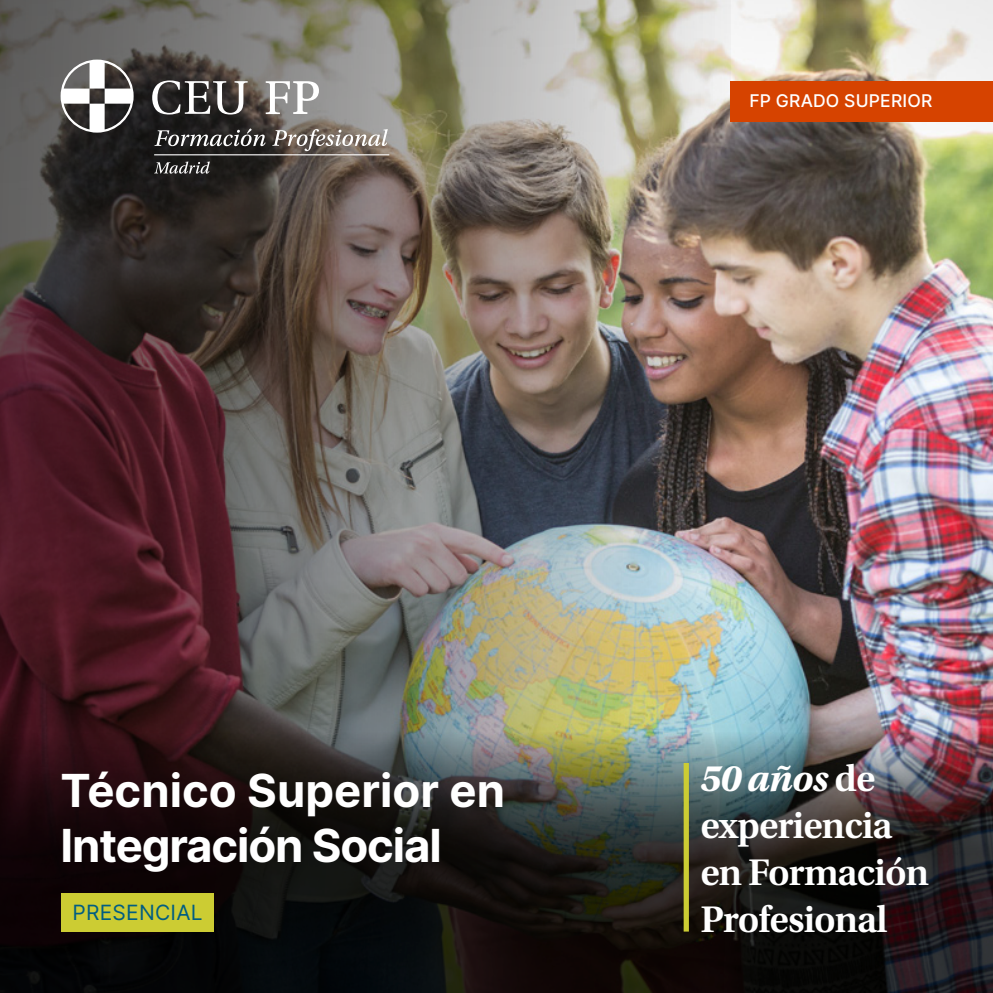
<style>
.page{position:relative;width:993px;height:993px;background:#fff}
.page>*{position:absolute;margin:0;border:0;box-sizing:border-box;transform-origin:0 0}
.t1{font:45.5px/54.6px "Inter";letter-spacing:-.025em;color:#fff}
.t2{font:600 39.02px/46.7px "Utopia Std";letter-spacing:-.025em;color:#fff}
.t3{font:21px "Inter";letter-spacing:.01em;color:#005d82}
.t4{font:17.5px "Inter";letter-spacing:.01em;color:#fff}
.s1{font-weight:700;font-style:italic}
</style>
<div class="page">
<img style="left:730px;top:0;width:262px;height:301px">
<img style="left:730px;top:301px;width:262px;height:691px">
<img style="left:0;top:0;width:730px;height:992px">
<svg style="left:265px;top:81px;width:54px;height:33px"></svg>
<svg style="left:152px;top:80px;width:95px;height:34px"></svg>
<svg style="left:61px;top:60px;width:73px;height:73px"></svg>
<svg style="left:154px;top:128px;width:111px;height:18px;background:#585756"></svg>
<svg style="left:272px;top:129px;width:115px;height:22px;background:#90877f"></svg>
<svg style="left:154px;top:161px;width:56px;height:12px"></svg>
<hr style="left:154px;top:154px;width:235px;height:1px;background:#fff">
<div style="left:683px;top:762px;width:5px;height:169px;background:#cc3"></div>
<div style="left:730px;top:81px;width:262px;height:41px;background:#d64300"></div>
<div style="left:61px;top:893px;width:152px;height:38px;background:#cc3"></div>
<p class="t4" style="left:749px;top:88px;width:184px">FP GRADO SUPERIOR</p>
<p class="t1" style="left:61px;top:762px;width:446px">Técnico Superior en<br>Integración Social</p>
<p class="t3" style="left:72px;top:896px;width:132px">PRESENCIAL</p>
<p class="t2" style="left:700px;top:755px;width:230px"><span class="s1">50 años</span> de experiencia en Formación<br>Profesional</p>
</div>
